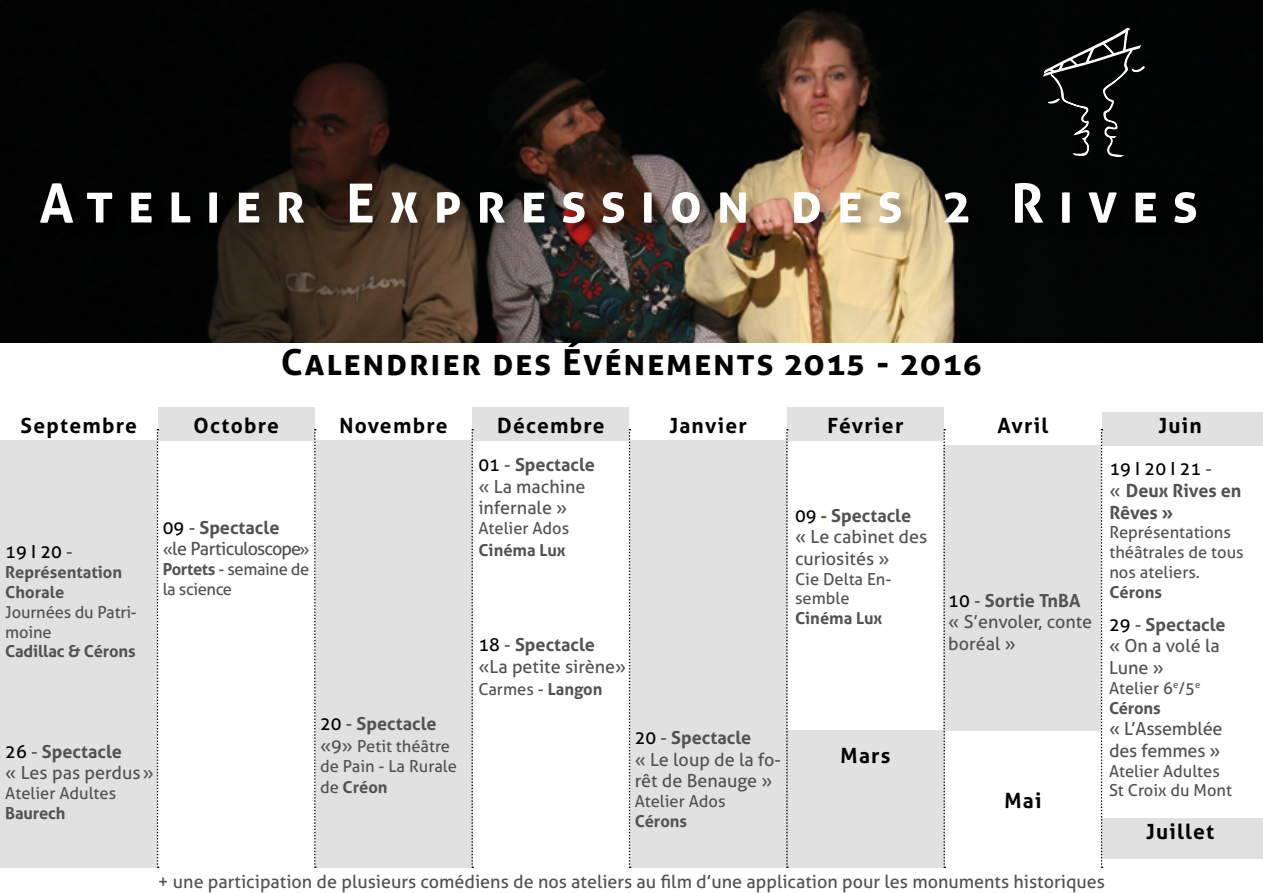
<style>
.page{position:relative;width:1263px;height:893px;background:#fff}
.page>*{position:absolute;margin:0;border:0;box-sizing:border-box;transform-origin:0 0}
.t1{font:700 54px "Aller";letter-spacing:.27em;color:#fff}
.t2{font:700 36px "Aller";letter-spacing:.05em;color:#000}
.t3{font:700 21px "Aller";letter-spacing:.06em;color:#040304}
.t4{font:18px/21.6px "Aller";color:#525251}
.t5{font:700 18px/21.6px "Aller";color:#525251}
.t6{font:18px/21.6px "Aller";letter-spacing:-.045em;color:#525251}
.t7{font:18px "Aller";color:#000}
.t8{font:16.5px/19.8px "Aller";color:#525251}
.t9{font:700 16.5px/19.8px "Aller";color:#525251}
.t10{font:16.5px/19.8px "Aller";letter-spacing:-.025em;color:#525251}
.s1{color:#525251}
.s2{color:#000}
.s3{font-weight:700}
.s4{font-size:16.5px}
.s5{font-weight:400;color:#000}
.s6{font-weight:400}
.s7{font-size:18px}
.s8{font-weight:700;color:#6d5e49}
</style>
<div class="page">
<div style="left:316px;top:441px;width:157px;height:427px;background:#e1e1e1"></div>
<div style="left:630px;top:441px;width:158px;height:427px;background:#e1e1e1"></div>
<div style="left:943px;top:445px;width:158px;height:286px;background:#e1e1e1"></div>
<div style="left:0;top:441px;width:157px;height:427px;background:#e1e1e1"></div>
<div style="left:1101px;top:818px;width:162px;height:40px;background:#e1e1e1"></div>
<img style="left:0;top:0;width:1263px;height:342px">
<svg style="left:157px;top:429px;width:1px;height:439px"></svg>
<svg style="left:314px;top:429px;width:2px;height:439px"></svg>
<svg style="left:471px;top:429px;width:2px;height:439px"></svg>
<svg style="left:629px;top:429px;width:1px;height:439px"></svg>
<svg style="left:786px;top:429px;width:2px;height:439px"></svg>
<svg style="left:943px;top:429px;width:2px;height:302px"></svg>
<svg style="left:1101px;top:429px;width:1px;height:439px"></svg>
<div style="left:788px;top:731px;width:157px;height:137px;background:#e1e1e1"></div>
<div style="left:158px;top:408px;width:157px;height:33px;background:#e1e1e1"></div>
<div style="left:472px;top:408px;width:157px;height:33px;background:#e1e1e1"></div>
<div style="left:787px;top:408px;width:157px;height:33px;background:#e1e1e1"></div>
<div style="left:1102px;top:412px;width:161px;height:33px;background:#e1e1e1"></div>
<div style="left:38px;top:182px;width:1172px;height:57px;background:#000;opacity:.32"></div>
<svg style="left:1041px;top:27px;width:105px;height:130px;background:#1a1b1c"></svg>
<h1 class="t1" style="left:39px;top:170px;width:1160px">Atelier Expression des 2 Rives</h1>
<h2 class="t2" style="left:281px;top:340px;width:703px">Calendrier des ÉvÉnements 2015 - 2016</h2>
<p class="t3" style="left:21px;top:412px;width:118px">Septembre</p>
<p class="t3" style="left:1158px;top:412px;width:45px">Juin</p>
<p class="t3" style="left:339px;top:412px;width:110px">Novembre</p>
<p class="t3" style="left:497px;top:412px;width:109px">Décembre</p>
<p class="t3" style="left:669px;top:412px;width:79px">Janvier</p>
<p class="t3" style="left:828px;top:412px;width:77px">Février</p>
<p class="t3" style="left:997px;top:412px;width:53px">Avril</p>
<p class="t3" style="left:194px;top:412px;width:87px">Octobre</p>
<p class="t7" style="left:5px;top:541px;width:69px">19 I 20 <span class="s1">-</span></p>
<p class="t9" style="left:5px;top:562px;width:118px">Représentation<br>Chorale</p>
<p class="t8" style="left:5px;top:602px;width:133px">Journées du Patri&shy;moine</p>
<p class="t9" style="left:5px;top:641px;width:132px">Cadillac &amp; Cérons</p>
<p class="t6" style="left:163px;top:516px;width:148px"><span class="s2">09</span> - <span class="s3">Spectacle<br></span><span class="s4">«</span> le Particuloscope <span class="s4">»</span></p>
<p class="t10" style="left:163px;top:559px;width:148px"><span class="s3">Portets</span> - semaine de la science</p>
<p class="t4" style="left:5px;top:741px;width:150px"><span class="s2">26</span> - <span class="s3">Spectacle<br></span>« Les pas perdus »</p>
<p class="t8" style="left:5px;top:783px;width:112px">Atelier Adultes</p>
<p class="t9" style="left:5px;top:803px;width:62px">Baurech</p>
<p class="t5" style="left:320px;top:713px;width:118px"><span class="s5">20</span> <span class="s6">-</span> Spectacle</p>
<p class="t8" style="left:320px;top:736px;width:138px"><span class="s7">« 9 »</span> Petit théâtre de Pain - La Rurale</p>
<p class="t9" style="left:320px;top:777px;width:69px"><span class="s6">de</span> Créon</p>
<p class="t4" style="left:478px;top:454px;width:118px"><span class="s2">01</span> - <span class="s3">Spectacle </span>« La machine infernale »</p>
<p class="t8" style="left:478px;top:518px;width:92px">Atelier Ados</p>
<p class="t9" style="left:478px;top:540px;width:89px">Cinéma Lux</p>
<p class="t4" style="left:478px;top:634px;width:149px"><span class="s2">18</span> - <span class="s3">Spectacle<br></span>« La petite sirène »</p>
<p class="t8" style="left:478px;top:679px;width:126px">Carmes - <span class="s3">Langon</span></p>
<p class="t4" style="left:635px;top:727px;width:148px"><span class="s2">20</span> - <span class="s3">Spectacle<br></span>« Le loup de la fo&shy;rêt de Benauge »</p>
<p class="t8" style="left:635px;top:791px;width:92px">Atelier Ados</p>
<p class="t9" style="left:635px;top:811px;width:54px">Cérons</p>
<p class="t4" style="left:795px;top:504px;width:134px"><span class="s2">09</span> <span class="s8">-</span> <span class="s3">Spectacle<br></span>« Le cabinet des curiosités »</p>
<p class="t8" style="left:795px;top:569px;width:98px">Cie Delta En&shy;semble</p>
<p class="t9" style="left:795px;top:608px;width:89px">Cinéma Lux</p>
<p class="t3" style="left:841px;top:743px;width:51px">Mars</p>
<p class="t4" style="left:948px;top:589px;width:145px"><span class="s2">10</span> - <span class="s3">Sortie TnBA </span>« S’envoler, conte boréal »</p>
<p class="t3" style="left:1004px;top:787px;width:39px">Mai</p>
<p class="t5" style="left:1109px;top:458px;width:133px"><span class="s5">19 I 20 I 21</span> <span class="s6">-<br>«</span> Deux Rives en<br>Rêves »</p>
<p class="t8" style="left:1109px;top:523px;width:136px">Représentations théâtrales de tous nos ateliers.</p>
<p class="t9" style="left:1109px;top:582px;width:54px">Cérons</p>
<p class="t4" style="left:1109px;top:614px;width:118px"><span class="s2">29</span> - <span class="s3">Spectacle </span>« On a volé la<br>Lune »</p>
<p class="t8" style="left:1109px;top:678px;width:93px">Atelier 6<sup>e</sup>/5<sup>e<br></sup><span class="s3">Cérons</span></p>
<p class="t4" style="left:1109px;top:718px;width:115px">« L’Assemblée des femmes »</p>
<p class="t8" style="left:1109px;top:761px;width:124px">Atelier Adultes<br>St Croix du Mont</p>
<p class="t3" style="left:1146px;top:818px;width:70px">Juillet</p>
<p class="t4" style="left:158px;top:871px;width:949px">+ une participation de plusieurs comédiens de nos ateliers au film d’une application pour les monuments historiques</p>
</div>
